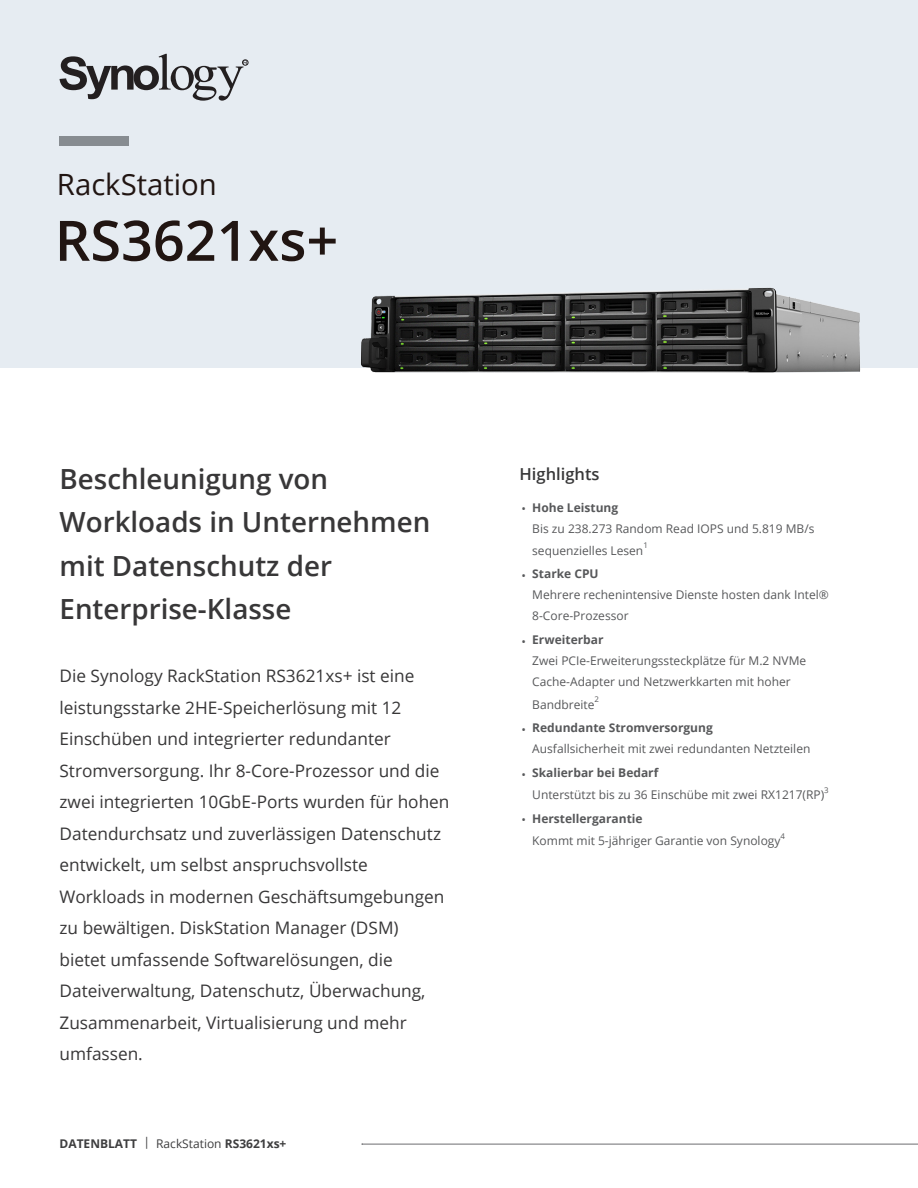
<style>
.page{position:relative;width:918px;height:1188px;background:#fff}
.page>*{position:absolute;margin:0;border:0;box-sizing:border-box;transform-origin:0 0}
.Model_Name{font:600 55.8px "Open Sans";color:#211512}
.Product_Type{font:29.25px "Open Sans";color:#211512}
.Introduction_Title{font:600 27.75px/43.5px "Open Sans";color:#383738}
.Introduction{font:17.25px/31.5px "Open Sans";color:#383738}
.Selling_Title{font:600 16.5px "Open Sans";color:#383839}
.t1{font:12px/21px "Open Sans";color:#57585a}
.t2{font:700 12px "Open Sans";color:#3e3e3f}
.t3{font:7.8px "Open Sans";color:#57585a}
.s1{font-weight:400}
.s2{font-weight:700}
</style>
<div class="page">
<hr style="left:362px;top:1144px;width:556px;height:1px;background:#6c6d70">
<div style="left:0;top:0;width:918px;height:368px;background:#e6ecf2"></div>
<div style="left:60px;top:136px;width:69px;height:10px;background:#878c91"></div>
<svg style="left:60px;top:54px;width:188px;height:47px"></svg>
<img style="left:361px;top:287px;width:500px;height:86px">
<p class="Product_Type" style="left:57px;top:165px;width:161px">RackStation</p>
<p class="Model_Name" style="left:55px;top:202px;width:285px">RS3621xs+</p>
<p class="Introduction_Title" style="left:60px;top:457px;width:372px">Beschleunigung von<br>Workloads in Unternehmen mit Datenschutz der<br>Enterprise-Klasse</p>
<p class="Introduction" style="left:60px;top:660px;width:392px">Die Synology RackStation RS3621xs+ ist eine leistungsstarke 2HE-Speicherlösung mit 12<br>Einschüben und integrierter redundanter Stromversorgung. Ihr 8-Core-Prozessor und die zwei integrierten 10GbE-Ports wurden für hohen Datendurchsatz und zuverlässigen Datenschutz entwickelt, um selbst anspruchsvollste Workloads in modernen Geschäftsumgebungen zu bewältigen. DiskStation Manager (DSM)<br>bietet umfassende Softwarelösungen, die Dateiverwaltung, Datenschutz, Überwachung, Zusammenarbeit, Virtualisierung und mehr umfassen.</p>
<p class="t2" style="left:60px;top:1135px;width:228px">DATENBLATT <span class="s1">| RackStation</span> RS3621xs+</p>
<p class="Selling_Title" style="left:520px;top:463px;width:82px">Highlights</p>
<p class="t1" style="left:532px;top:496px;width:284px;text-indent:-11px">• <span class="s2">Hohe Leistung<br></span>Bis zu 238.273 Random Read IOPS und 5.819 MB/s</p>
<p class="t1" style="left:532px;top:540px;width:113px">sequenzielles Lesen</p>
<p class="t3" style="left:643px;top:540px;width:6px">1</p>
<p class="t1" style="left:532px;top:563px;width:298px;text-indent:-11px">• <span class="s2">Starke CPU<br></span>Mehrere rechenintensive Dienste hosten dank Intel®<br>8-Core-Prozessor</p>
<p class="t1" style="left:532px;top:629px;width:276px;text-indent:-11px">• <span class="s2">Erweiterbar<br></span>Zwei PCIe-Erweiterungssteckplätze für M.2 NVMe<br>Cache-Adapter und Netzwerkkarten mit hoher</p>
<p class="t1" style="left:532px;top:693px;width:64px">Bandbreite</p>
<p class="t3" style="left:594px;top:694px;width:6px">2</p>
<p class="t1" style="left:532px;top:717px;width:280px;text-indent:-11px">• <span class="s2">Redundante Stromversorgung<br></span>Ausfallsicherheit mit zwei redundanten Netzteilen</p>
<p class="t1" style="left:532px;top:761px;width:294px;line-height:22.4px;text-indent:-11px">• <span class="s2">Skalierbar bei Bedarf<br></span>Unterstützt bis zu 36 Einschübe mit zwei RX1217(RP)</p>
<p class="t3" style="left:824px;top:785px;width:6px">3</p>
<p class="t1" style="left:532px;top:807px;width:250px;line-height:22.4px;text-indent:-11px">• <span class="s2">Herstellergarantie<br></span>Kommt mit 5-jähriger Garantie von Synology</p>
<p class="t3" style="left:781px;top:830px;width:6px">4</p>
</div>
